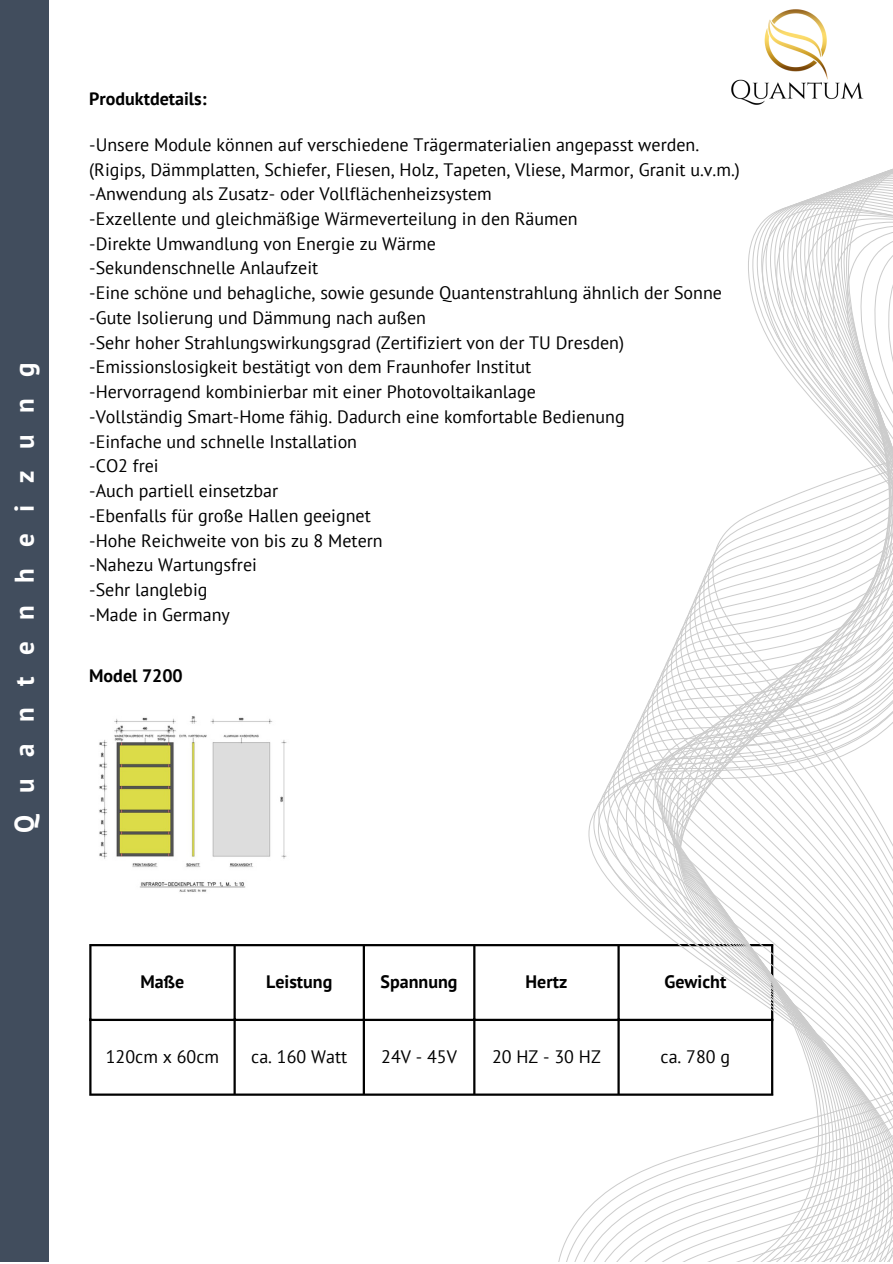
<style>
.page{position:relative;width:893px;height:1264px;background:#fff}
.page>*{position:absolute;margin:0;border:0;box-sizing:border-box;transform-origin:0 0}
.t1{font:700 27px "PT Sans";letter-spacing:.8em;color:#fff}
.t2{font:18px "PT Sans";color:#000}
.t3{font:700 18px "PT Sans";color:#000}
</style>
<div class="page">
<img style="left:99px;top:716px;width:188px;height:176px">
<hr style="left:89px;top:946px;width:2px;height:147px;background:#000">
<hr style="left:233px;top:946px;width:3px;height:147px;background:#000">
<hr style="left:363px;top:946px;width:2px;height:147px;background:#000">
<hr style="left:473px;top:946px;width:2px;height:147px;background:#000">
<hr style="left:89px;top:944px;width:684px;height:2px;background:#000">
<hr style="left:89px;top:1018px;width:684px;height:3px;background:#000">
<hr style="left:89px;top:1093px;width:684px;height:2px;background:#000">
<svg style="left:557px;top:169px;width:335px;height:1092px"></svg>
<div style="left:0;top:0;width:49px;height:1262px;background:#414d5d"></div>
<img style="left:731px;top:9px;width:133px;height:96px">
<p class="t1" style="left:6px;top:833px;width:472px;rotate:-90deg">Quantenheizung</p>
<p class="t3" style="left:89px;top:87px;width:119px">Produktdetails:</p>
<p class="t2" style="left:89px;top:132px;width:611px">-Unsere Module können auf verschiedene Trägermaterialien angepasst werden.</p>
<p class="t2" style="left:89px;top:157px;width:652px">(Rigips, Dämmplatten, Schiefer, Fliesen, Holz, Tapeten, Vliese, Marmor, Granit u.v.m.)</p>
<p class="t2" style="left:89px;top:182px;width:404px">-Anwendung als Zusatz- oder Vollflächenheizsystem</p>
<p class="t2" style="left:89px;top:207px;width:490px">-Exzellente und gleichmäßige Wärmeverteilung in den Räumen</p>
<p class="t2" style="left:89px;top:231px;width:348px">-Direkte Umwandlung von Energie zu Wärme</p>
<p class="t2" style="left:89px;top:256px;width:230px">-Sekundenschnelle Anlaufzeit</p>
<p class="t2" style="left:89px;top:281px;width:634px">-Eine schöne und behagliche, sowie gesunde Quantenstrahlung ähnlich der Sonne</p>
<p class="t2" style="left:89px;top:305px;width:338px">-Gute Isolierung und Dämmung nach außen</p>
<p class="t2" style="left:89px;top:330px;width:536px">-Sehr hoher Strahlungswirkungsgrad (Zertifiziert von der TU Dresden)</p>
<p class="t2" style="left:89px;top:355px;width:443px">-Emissionslosigkeit bestätigt von dem Fraunhofer Institut</p>
<p class="t2" style="left:89px;top:380px;width:448px">-Hervorragend kombinierbar mit einer Photovoltaikanlage</p>
<p class="t2" style="left:89px;top:404px;width:537px">-Vollständig Smart-Home fähig. Dadurch eine komfortable Bedienung</p>
<p class="t2" style="left:89px;top:429px;width:269px">-Einfache und schnelle Installation</p>
<p class="t2" style="left:89px;top:454px;width:71px">-CO2 frei</p>
<p class="t2" style="left:89px;top:479px;width:190px">-Auch partiell einsetzbar</p>
<p class="t2" style="left:89px;top:503px;width:283px">-Ebenfalls für große Hallen geeignet</p>
<p class="t2" style="left:89px;top:528px;width:295px">-Hohe Reichweite von bis zu 8 Metern</p>
<p class="t2" style="left:89px;top:553px;width:169px">-Nahezu Wartungsfrei</p>
<p class="t2" style="left:89px;top:577px;width:120px">-Sehr langlebig</p>
<p class="t2" style="left:89px;top:602px;width:142px">-Made in Germany</p>
<p class="t3" style="left:89px;top:663px;width:95px">Model 7200</p>
<p class="t3" style="left:141px;top:969px;width:45px">Maße</p>
<p class="t3" style="left:266px;top:969px;width:68px">Leistung</p>
<p class="t3" style="left:380px;top:969px;width:78px">Spannung</p>
<p class="t3" style="left:525px;top:969px;width:43px">Hertz</p>
<p class="t3" style="left:664px;top:969px;width:63px">Gewicht</p>
<p class="t2" style="left:106px;top:1044px;width:115px">120cm x 60cm</p>
<p class="t2" style="left:251px;top:1044px;width:97px">ca. 160 Watt</p>
<p class="t2" style="left:381px;top:1044px;width:77px">24V - 45V</p>
<p class="t2" style="left:492px;top:1044px;width:110px">20 HZ - 30 HZ</p>
<p class="t2" style="left:660px;top:1044px;width:71px">ca. 780 g</p>
</div>
